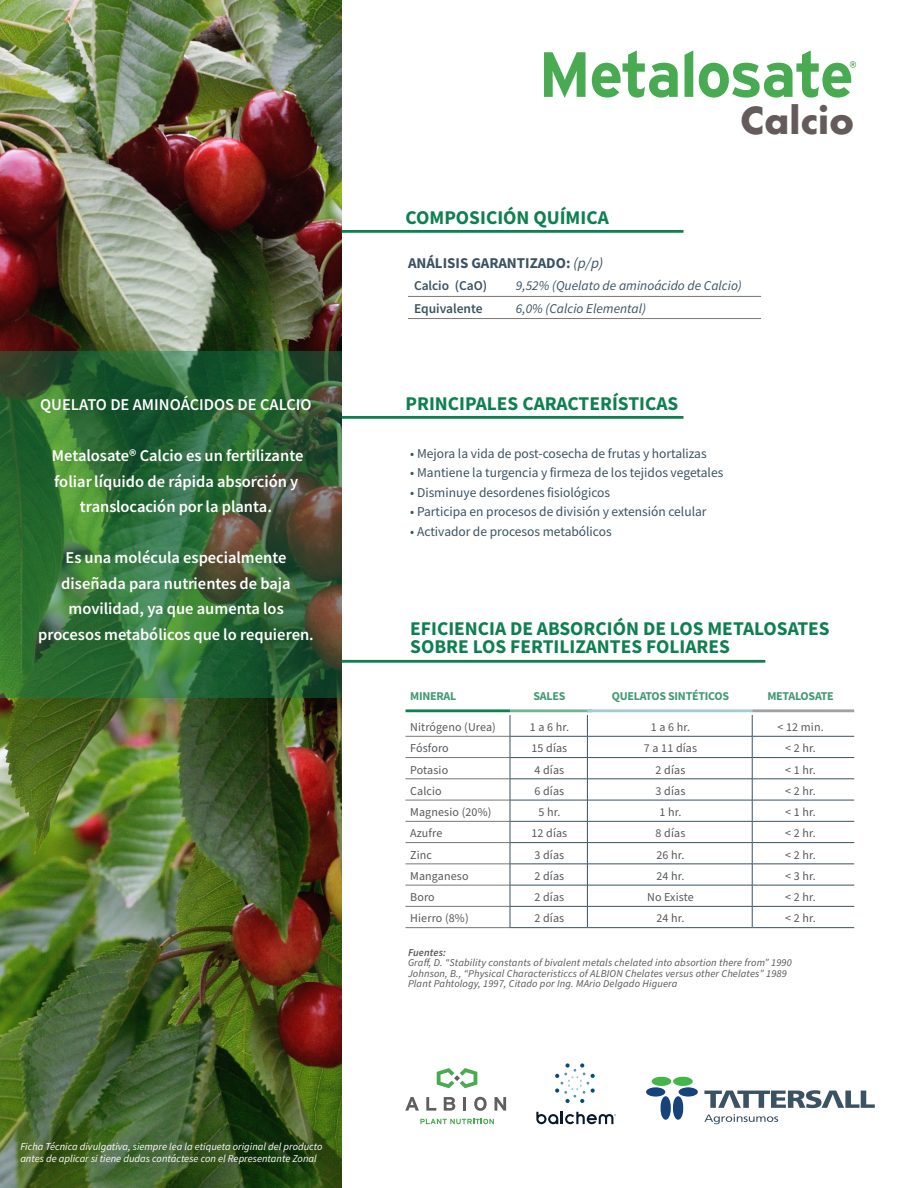
<style>
.page{position:relative;width:918px;height:1188px;background:#fff}
.page>*{position:absolute;margin:0;border:0;box-sizing:border-box;transform-origin:0 0}
.t1{font:700 36px "Futura";color:#645c5a}
.t2{font:19.5px/18px "Source Sans Variable";letter-spacing:.04em;color:#0e7f50}
.t3{font:16.5px/25.5px "Source Sans Variable";letter-spacing:.03em;color:#fff;text-align:center}
.t4{font:15px "Source Sans Variable";letter-spacing:.045em;color:#3b5262}
.t5{font:13.5px "Source Sans Variable";letter-spacing:.02em;color:#3b5262}
.t6{font:italic 13.5px "Source Sans Variable";letter-spacing:.015em;color:#3b5262}
.t7{font:12px "Source Sans Pro";letter-spacing:.01em;color:#57585a}
.t8{font:12px "Source Sans Variable";letter-spacing:.02em;color:#419a75}
.t9{font:italic 10.5px "Source Sans Pro";letter-spacing:.01em;color:#57585a}
.t10{font:italic 10.5px/12.6px "Source Sans Variable";letter-spacing:.015em;color:#fff}
.t11{font:italic 600 10.5px "Source Sans Pro";letter-spacing:.01em;color:#57585a}
.s1{font-style:italic}
</style>
<div class="page">
<img style="left:0;top:0;width:342px;height:1188px">
<svg style="left:0;top:352px;width:342px;height:346px;background:#336636"></svg>
<hr style="left:406px;top:736px;width:104px;height:1px;background:#7d7672">
<hr style="left:406px;top:757px;width:104px;height:1px;background:#7d7672">
<hr style="left:406px;top:778px;width:104px;height:1px;background:#7d7672">
<hr style="left:406px;top:800px;width:104px;height:1px;background:#7d7672">
<hr style="left:406px;top:821px;width:104px;height:1px;background:#7d7672">
<hr style="left:406px;top:842px;width:104px;height:1px;background:#7d7672">
<hr style="left:406px;top:864px;width:104px;height:1px;background:#7d7672">
<hr style="left:406px;top:885px;width:104px;height:1px;background:#7d7672">
<hr style="left:406px;top:906px;width:104px;height:1px;background:#7d7672">
<hr style="left:406px;top:927px;width:104px;height:1px;background:#7d7672">
<hr style="left:510px;top:736px;width:77px;height:1px;background:#3b5262">
<hr style="left:588px;top:736px;width:164px;height:1px;background:#3b5262">
<hr style="left:752px;top:736px;width:102px;height:1px;background:#3b5262">
<hr style="left:510px;top:757px;width:77px;height:1px;background:#3b5262">
<hr style="left:588px;top:757px;width:164px;height:1px;background:#3b5262">
<hr style="left:752px;top:757px;width:102px;height:1px;background:#3b5262">
<hr style="left:510px;top:778px;width:77px;height:1px;background:#3b5262">
<hr style="left:588px;top:778px;width:164px;height:1px;background:#3b5262">
<hr style="left:752px;top:778px;width:102px;height:1px;background:#3b5262">
<hr style="left:510px;top:800px;width:77px;height:1px;background:#3b5262">
<hr style="left:588px;top:800px;width:164px;height:1px;background:#3b5262">
<hr style="left:752px;top:800px;width:102px;height:1px;background:#3b5262">
<hr style="left:510px;top:821px;width:77px;height:1px;background:#3b5262">
<hr style="left:588px;top:821px;width:164px;height:1px;background:#3b5262">
<hr style="left:752px;top:821px;width:102px;height:1px;background:#3b5262">
<hr style="left:510px;top:842px;width:77px;height:1px;background:#3b5262">
<hr style="left:588px;top:842px;width:164px;height:1px;background:#3b5262">
<hr style="left:752px;top:842px;width:102px;height:1px;background:#3b5262">
<hr style="left:510px;top:864px;width:77px;height:1px;background:#3b5262">
<hr style="left:588px;top:864px;width:164px;height:1px;background:#3b5262">
<hr style="left:752px;top:864px;width:102px;height:1px;background:#3b5262">
<hr style="left:510px;top:885px;width:77px;height:1px;background:#3b5262">
<hr style="left:588px;top:885px;width:164px;height:1px;background:#3b5262">
<hr style="left:752px;top:885px;width:102px;height:1px;background:#3b5262">
<hr style="left:510px;top:906px;width:77px;height:1px;background:#3b5262">
<hr style="left:588px;top:906px;width:164px;height:1px;background:#3b5262">
<hr style="left:752px;top:906px;width:102px;height:1px;background:#3b5262">
<hr style="left:510px;top:927px;width:77px;height:1px;background:#3b5262">
<hr style="left:587px;top:927px;width:165px;height:1px;background:#3b5262">
<hr style="left:752px;top:927px;width:102px;height:1px;background:#3b5262">
<svg style="left:510px;top:715px;width:1px;height:212px"></svg>
<svg style="left:587px;top:715px;width:1px;height:212px"></svg>
<svg style="left:752px;top:715px;width:1px;height:212px"></svg>
<hr style="left:342px;top:230px;width:341px;height:3px;background:#0e7f50">
<hr style="left:342px;top:416px;width:341px;height:3px;background:#0e7f50">
<hr style="left:342px;top:660px;width:423px;height:3px;background:#0e7f50">
<hr style="left:406px;top:709px;width:104px;height:3px;background:#0e7f50">
<hr style="left:510px;top:709px;width:82px;height:3px;background:#71b498">
<hr style="left:587px;top:709px;width:165px;height:3px;background:#a1ccd4">
<hr style="left:752px;top:709px;width:102px;height:3px;background:#a0a1a5">
<svg style="left:704px;top:1090px;width:171px;height:18px"></svg>
<svg style="left:646px;top:1077px;width:52px;height:43px"></svg>
<svg style="left:704px;top:1114px;width:74px;height:10px"></svg>
<svg style="left:405px;top:1097px;width:14px;height:14px"></svg>
<svg style="left:426px;top:1097px;width:10px;height:14px"></svg>
<svg style="left:444px;top:1097px;width:11px;height:14px"></svg>
<hr style="left:463px;top:1097px;width:3px;height:14px;background:#5f5f62">
<svg style="left:474px;top:1097px;width:13px;height:14px"></svg>
<svg style="left:495px;top:1097px;width:11px;height:14px"></svg>
<svg style="left:437px;top:1068px;width:40px;height:20px"></svg>
<svg style="left:420px;top:1119px;width:74px;height:5px"></svg>
<svg style="left:555px;top:1063px;width:40px;height:40px"></svg>
<svg style="left:536px;top:1112px;width:80px;height:12px"></svg>
<svg style="left:544px;top:52px;width:41px;height:46px"></svg>
<svg style="left:592px;top:50px;width:86px;height:48px"></svg>
<svg style="left:685px;top:50px;width:8px;height:47px"></svg>
<svg style="left:699px;top:50px;width:157px;height:48px"></svg>
<hr style="left:408px;top:296px;width:102px;height:1px;background:#7d7672">
<hr style="left:510px;top:296px;width:251px;height:1px;background:#7d7672">
<hr style="left:408px;top:318px;width:102px;height:1px;background:#7d7672">
<hr style="left:510px;top:318px;width:251px;height:1px;background:#7d7672">
<p class="t3" style="left:40px;top:392px;width:273px">QUELATO DE AMINOÁCIDOS DE CALCIO</p>
<p class="t3" style="left:52px;top:443px;width:252px">Metalosate® Calcio es un fertilizante foliar líquido de rápida absorción y translocación por la planta.</p>
<p class="t3" style="left:38px;top:545px;width:276px">Es una molécula especialmente diseñada para nutrientes de baja movilidad, ya que aumenta los procesos metabólicos que lo requieren.</p>
<p class="t10" style="left:20px;top:1140px;width:304px">Ficha Técnica divulgativa, siempre lea la etiqueta original del producto antes de aplicar si tiene dudas contáctese con el Representante Zonal</p>
<p class="t2" style="left:406px;top:208px;width:204px">COMPOSICIÓN QUÍMICA</p>
<p class="t1" style="left:740px;top:95px;width:116px">Calcio</p>
<p class="t4" style="left:408px;top:254px;width:196px">ANÁLISIS GARANTIZADO: <span class="s1">(p/p)</span></p>
<p class="t5" style="left:414px;top:278px;width:74px">Calcio (CaO)</p>
<p class="t6" style="left:516px;top:278px;width:227px">9,52% (Quelato de aminoácido de Calcio)</p>
<p class="t5" style="left:414px;top:300px;width:70px">Equivalente</p>
<p class="t6" style="left:516px;top:300px;width:131px">6,0% (Calcio Elemental)</p>
<p class="t2" style="left:406px;top:394px;width:274px">PRINCIPALES CARACTERÍSTICAS</p>
<p class="t5" style="left:410px;top:445px;width:298px">• Mejora la vida de post-cosecha de frutas y hortalizas</p>
<p class="t5" style="left:410px;top:465px;width:314px">• Mantiene la turgencia y firmeza de los tejidos vegetales</p>
<p class="t5" style="left:410px;top:484px;width:201px">• Disminuye desordenes fisiológicos</p>
<p class="t5" style="left:410px;top:504px;width:297px">• Participa en procesos de división y extensión celular</p>
<p class="t5" style="left:410px;top:523px;width:203px">• Activador de procesos metabólicos</p>
<p class="t2" style="left:410px;top:620px;width:420px">EFICIENCIA DE ABSORCIÓN DE LOS METALOSATES<br>SOBRE LOS FERTILIZANTES FOLIARES</p>
<p class="t8" style="left:410px;top:689px;width:47px">MINERAL</p>
<p class="t8" style="left:533px;top:689px;width:33px">SALES</p>
<p class="t8" style="left:612px;top:689px;width:118px">QUELATOS SINTÉTICOS</p>
<p class="t8" style="left:767px;top:689px;width:67px">METALOSATE</p>
<p class="t7" style="left:410px;top:719px;width:87px">Nitrógeno (Urea)</p>
<p class="t7" style="left:530px;top:719px;width:41px">1 a 6 hr.</p>
<p class="t7" style="left:651px;top:719px;width:41px">1 a 6 hr.</p>
<p class="t7" style="left:777px;top:719px;width:48px">&lt; 12 min.</p>
<p class="t7" style="left:410px;top:740px;width:40px">Fósforo</p>
<p class="t7" style="left:531px;top:740px;width:37px">15 días</p>
<p class="t7" style="left:644px;top:740px;width:55px">7 a 11 días</p>
<p class="t7" style="left:785px;top:740px;width:32px">&lt; 2 hr.</p>
<p class="t7" style="left:410px;top:762px;width:40px">Potasio</p>
<p class="t7" style="left:534px;top:762px;width:31px">4 días</p>
<p class="t7" style="left:656px;top:762px;width:31px">2 días</p>
<p class="t7" style="left:785px;top:762px;width:32px">&lt; 1 hr.</p>
<p class="t7" style="left:410px;top:783px;width:33px">Calcio</p>
<p class="t7" style="left:534px;top:783px;width:31px">6 días</p>
<p class="t7" style="left:656px;top:783px;width:31px">3 días</p>
<p class="t7" style="left:785px;top:783px;width:32px">&lt; 2 hr.</p>
<p class="t7" style="left:410px;top:804px;width:83px">Magnesio (20%)</p>
<p class="t7" style="left:538px;top:804px;width:23px">5 hr.</p>
<p class="t7" style="left:660px;top:804px;width:23px">1 hr.</p>
<p class="t7" style="left:785px;top:804px;width:32px">&lt; 1 hr.</p>
<p class="t7" style="left:410px;top:825px;width:34px">Azufre</p>
<p class="t7" style="left:531px;top:825px;width:37px">12 días</p>
<p class="t7" style="left:656px;top:825px;width:31px">8 días</p>
<p class="t7" style="left:785px;top:825px;width:32px">&lt; 2 hr.</p>
<p class="t7" style="left:410px;top:847px;width:23px">Zinc</p>
<p class="t7" style="left:534px;top:847px;width:31px">3 días</p>
<p class="t7" style="left:656px;top:847px;width:30px">26 hr.</p>
<p class="t7" style="left:785px;top:847px;width:32px">&lt; 2 hr.</p>
<p class="t7" style="left:410px;top:868px;width:60px">Manganeso</p>
<p class="t7" style="left:534px;top:868px;width:31px">2 días</p>
<p class="t7" style="left:656px;top:868px;width:30px">24 hr.</p>
<p class="t7" style="left:785px;top:868px;width:32px">&lt; 3 hr.</p>
<p class="t7" style="left:410px;top:889px;width:26px">Boro</p>
<p class="t7" style="left:534px;top:889px;width:31px">2 días</p>
<p class="t7" style="left:647px;top:889px;width:48px">No Existe</p>
<p class="t7" style="left:785px;top:889px;width:32px">&lt; 2 hr.</p>
<p class="t7" style="left:410px;top:910px;width:60px">Hierro (8%)</p>
<p class="t7" style="left:534px;top:910px;width:31px">2 días</p>
<p class="t7" style="left:656px;top:910px;width:30px">24 hr.</p>
<p class="t7" style="left:785px;top:910px;width:32px">&lt; 2 hr.</p>
<p class="t11" style="left:408px;top:945px;width:40px">Fuentes:</p>
<p class="t9" style="left:408px;top:956px;width:385px">Graff, D. “Stability constants of bivalent metals chelated into absortion there from” 1990</p>
<p class="t9" style="left:408px;top:966px;width:380px">Johnson, B., “Physical Characteristiccs of ALBION Chelates versus other Chelates” 1989</p>
<p class="t9" style="left:408px;top:977px;width:271px">Plant Pahtology, 1997, Citado por Ing. MArio Delgado Higuera</p>
</div>
